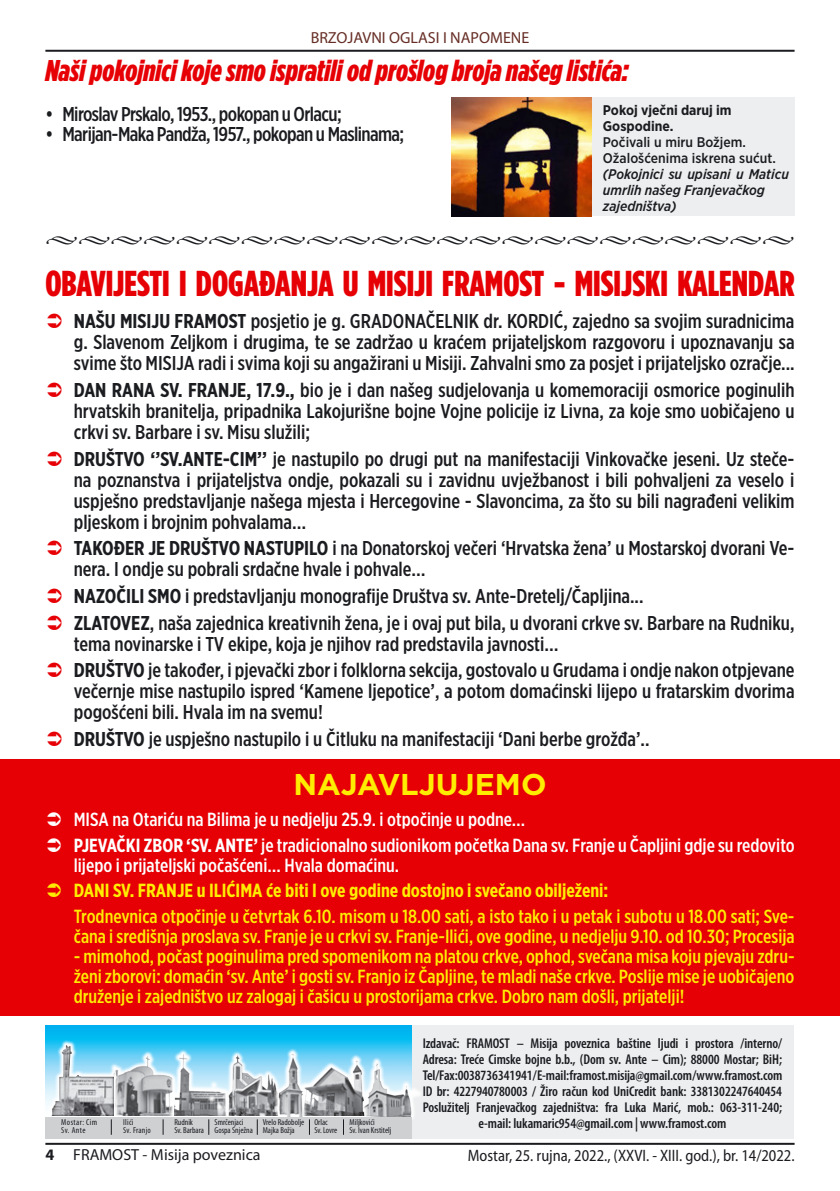
<style>
.page{position:relative;width:840px;height:1191px;background:#fff}
.page>*{position:absolute;margin:0;border:0;box-sizing:border-box;transform-origin:0 0}
.t1{font:900 36px "Gotham Condensed";color:#e60005}
.t2{font:italic 900 30px "Gotham Condensed";color:#e60005}
.t3{font:700 30px "Gotham";color:#ffed00}
.t4{font:20.4px "Minion Pro";color:#1b1c20}
.t5{font:500 20px/21px "Gotham X Narrow";color:#1b1c20}
.t6{font:500 20px "Gotham X Narrow";letter-spacing:-.03em;color:#1b1c20}
.t7{font:500 19px/20px "Gotham X Narrow";color:#ffed00}
.t8{font:500 19px/25.6px "Gotham X Narrow";color:#fff}
.t9{font:700 19px "Gotham X Narrow";color:#ffed00}
.t10{font:semi-condensed 16.6px "Myriad Pro";color:#1b1c20;scale:.95 1}
.t11{font:16px "Myriad Pro";color:#1b1c20}
.t12{font:16px "Myriad Pro";color:#662d25}
.t13{font:600 condensed 14.2px/16px "Myriad Pro";letter-spacing:-.005em;color:#1b1c20;text-align:center}
.t14{font:italic 500 14px/16px "Gotham Narrow";color:#1b1c20}
.t15{font:500 14px/16px "Gotham Narrow";color:#1b1c20}
.t16{font:700 14px/16px "Gotham Narrow";color:#1b1c20}
.t17{font:condensed 8.6px/7.8px "Myriad Pro";color:#1b1c20}
.t18{font:condensed 8.6px/7.8px "Myriad Pro";letter-spacing:.05em;color:#1b1c20}
.t19{font:condensed 8.6px/7.8px "Myriad Pro";letter-spacing:.03em;color:#1b1c20}
.s1{font-weight:700}
</style>
<div class="page">
<hr style="left:45px;top:50px;width:749px;height:2px;background:#1b1c20">
<hr style="left:45px;top:1142px;width:749px;height:2px;background:#1b1c20">
<div style="left:411px;top:1025px;width:382px;height:114px;background:#edeeef"></div>
<svg style="left:45px;top:1025px;width:366px;height:81px;background:#12bbf1"></svg>
<svg style="left:118px;top:1050px;width:51px;height:4px"></svg>
<img style="left:118px;top:1054px;width:51px;height:62px">
<svg style="left:46px;top:1039px;width:72px;height:77px"></svg>
<svg style="left:50px;top:1040px;width:64px;height:76px;background:#98c0d0"></svg>
<svg style="left:169px;top:1049px;width:62px;height:67px"></svg>
<svg style="left:369px;top:1057px;width:51px;height:39px"></svg>
<img style="left:369px;top:1061px;width:49px;height:62px">
<svg style="left:207px;top:1050px;width:67px;height:66px"></svg>
<img style="left:209px;top:1053px;width:61px;height:62px">
<svg style="left:309px;top:1054px;width:60px;height:63px"></svg>
<img style="left:309px;top:1055px;width:57px;height:60px">
<svg style="left:274px;top:1048px;width:33px;height:3px"></svg>
<img style="left:270px;top:1051px;width:39px;height:66px">
<div style="left:45px;top:1117px;width:366px;height:22px;background:#ced0d2"></div>
<svg style="left:111px;top:1119px;width:1px;height:15px"></svg>
<svg style="left:163px;top:1119px;width:1px;height:15px"></svg>
<svg style="left:208px;top:1119px;width:1px;height:15px"></svg>
<svg style="left:257px;top:1119px;width:1px;height:15px"></svg>
<svg style="left:309px;top:1119px;width:1px;height:15px"></svg>
<svg style="left:343px;top:1119px;width:1px;height:15px"></svg>
<div style="left:0;top:759px;width:839px;height:257px;background:#e60005"></div>
<div style="left:591px;top:98px;width:203px;height:118px;background:#edeeef"></div>
<img style="left:451px;top:98px;width:140px;height:118px">
<p class="t12" style="left:310px;top:29px;width:220px">BRZOJAVNI OGLASI I NAPOMENE</p>
<h2 class="t2" style="left:45px;top:53px;width:584px">Naši pokojnici koje smo ispratili od prošlog broja našeg listića:</h2>
<p class="t6" style="left:45px;top:102px;width:297px">• Miroslav Prskalo, 1953., pokopan u Orlacu;</p>
<p class="t6" style="left:45px;top:122px;width:360px">• Marijan-Maka Pandža, 1957., pokopan u Maslinama;</p>
<p class="t16" style="left:602px;top:101px;width:130px">Pokoj vječni daruj im<br>Gospodine.</p>
<p class="t15" style="left:602px;top:133px;width:174px">Počivali u miru Božjem.<br>Ožalošćenima iskrena sućut.</p>
<p class="t14" style="left:602px;top:165px;width:187px">(Pokojnici su upisani u Maticu umrlih našeg Franjevačkog zajedništva)</p>
<p class="t4" style="left:45px;top:225px;width:750px">•••••••••••••••••••••••</p>
<h1 class="t1" style="left:45px;top:262px;width:750px">OBAVIJESTI I DOGAĐANJA U MISIJI FRAMOST - MISIJSKI KALENDAR</h1>
<p class="t5" style="left:74px;top:310px;width:722px;text-align:justify"><span class="s1">NAŠU MISIJU FRAMOST</span> posjetio je g. GRADONAČELNIK dr. KORDIĆ, zajedno sa svojim suradnicima g. Slavenom Zeljkom i drugima, te se zadržao u kraćem prijateljskom razgovoru i upoznavanju sa svime što MISIJA radi i svima koji su angažirani u Misiji. Zahvalni smo za posjet i prijateljsko ozračje...</p>
<p class="t5" style="left:74px;top:379px;width:722px;text-align:justify"><span class="s1">DAN RANA SV. FRANJE, 17.9.,</span> bio je i dan našeg sudjelovanja u komemoraciji osmorice poginulih hrvatskih branitelja, pripadnika Lakojurišne bojne Vojne policije iz Livna, za koje smo uobičajeno u crkvi sv. Barbare i sv. Misu služili;</p>
<p class="t5" style="left:74px;top:448px;width:722px;text-align:justify"><span class="s1">DRUŠTVO ‘’SV.ANTE-CIM’’</span> je nastupilo po drugi put na manifestaciji Vinkovačke jeseni. Uz steče&shy;na poznanstva i prijateljstva ondje, pokazali su i zavidnu uvježbanost i bili pohvaljeni za veselo i uspješno predstavljanje našega mjesta i Hercegovine - Slavoncima, za što su bili nagrađeni velikim pljeskom i brojnim pohvalama…</p>
<p class="t5" style="left:74px;top:537px;width:721px"><span class="s1">TAKOĐER JE DRUŠTVO NASTUPILO</span> i na Donatorskoj večeri ‘Hrvatska žena’ u Mostarskoj dvorani Ve&shy;nera. I ondje su pobrali srdačne hvale i pohvale…</p>
<p class="t5" style="left:74px;top:582px;width:721px;line-height:26.6px"><span class="s1">NAZOČILI SMO</span> i predstavljanju monografije Društva sv. Ante-Dretelj/Čapljina...<br><span class="s1">ZLATOVEZ</span>, naša zajednica kreativnih žena, je i ovaj put bila, u dvorani crkve sv. Barbare na Rudniku,</p>
<p class="t5" style="left:74px;top:630px;width:722px;line-height:26.6px">tema novinarske i TV ekipe, koja je njihov rad predstavila javnosti…<br><span class="s1">DRUŠTVO</span> je također, i pjevački zbor i folklorna sekcija, gostovalo u Grudama i ondje nakon otpjevane</p>
<p class="t5" style="left:74px;top:680px;width:722px">večernje mise nastupilo ispred ‘Kamene ljepotice’, a potom domaćinski lijepo u fratarskim dvorima pogošćeni bili. Hvala im na svemu!</p>
<p class="t5" style="left:74px;top:728px;width:577px"><span class="s1">DRUŠTVO</span> je uspješno nastupilo i u Čitluku na manifestaciji ‘Dani berbe grožđa’..</p>
<h2 class="t3" style="left:293px;top:764px;width:254px">NAJAVLJUJEMO</h2>
<p class="t8" style="left:74px;top:806px;width:722px">MISA na Otariću na Bilima je u nedjelju 25.9. i otpočinje u podne…<br><span class="s1">PJEVAČKI ZBOR ‘SV. ANTE’</span> je tradicionalno sudionikom početka Dana sv. Franje u Čapljini gdje su redovito</p>
<p class="t8" style="left:74px;top:852px;width:327px">lijepo i prijateljski počašćeni… Hvala domaćinu.</p>
<p class="t9" style="left:74px;top:879px;width:535px">DANI SV. FRANJE u ILIĆIMA će biti I ove godine dostojno i svečano obilježeni:</p>
<p class="t7" style="left:74px;top:906px;width:722px">Trodnevnica otpočinje u četvrtak 6.10. misom u 18.00 sati, a isto tako i u petak i subotu u 18.00 sati; Sve&shy;čana i središnja proslava sv. Franje je u crkvi sv. Franje-Ilići, ove godine, u nedjelju 9.10. od 10.30; Procesija</p>
<p class="t7" style="left:74px;top:946px;width:722px;text-align:justify">- mimohod, počast poginulima pred spomenikom na platou crkve, ophod, svečana misa koju pjevaju zdru&shy;ženi zborovi: domaćin ‘sv. Ante’ i gosti sv. Franjo iz Čapljine, te mladi naše crkve. Poslije mise je uobičajeno druženje i zajedništvo uz zalogaj i čašicu u prostorijama crkve. Dobro nam došli, prijatelji!</p>
<p class="t18" style="left:61px;top:1118px;width:38px">Mostar: Cim<br>Sv. Ante</p>
<p class="t19" style="left:123px;top:1118px;width:29px">Ilići<br>Sv. Franjo</p>
<p class="t17" style="left:174px;top:1118px;width:31px">Rudnik<br>Sv. Barbara</p>
<p class="t17" style="left:214px;top:1118px;width:40px">Smrčenjaci<br>Gospa Snježna</p>
<p class="t17" style="left:262px;top:1118px;width:43px">Vrelo Radobolje<br>Majka Božja</p>
<p class="t17" style="left:314px;top:1118px;width:24px">Orlac<br>Sv. Lovre</p>
<p class="t17" style="left:349px;top:1118px;width:43px">Miljkovići<br>Sv. Ivan Krstitelj</p>
<p class="t13" style="left:422px;top:1035px;width:361px">Izdavač: FRAMOST – Misija poveznica baštine ljudi i prostora /interno/ Adresa: Treće Cimske bojne b.b., (Dom sv. Ante – Cim); 88000 Mostar; BiH; Tel/Fax: 00387 36 341 941 / E-mail: framost.misija@gmail.com / www.framost.com ID br: 4227940780003 / Žiro račun kod UniCredit bank: 3381302247640454<br>Poslužitelj Franjevačkog zajedništva: fra Luka Marić, mob.: 063-311-240; e-mail: lukamaric954@gmail.com | www.framost.com</p>
<p class="t11" style="left:45px;top:1146px;width:216px"><span class="s1">4</span> FRAMOST - Misija poveznica</p>
<p class="t10" style="left:467px;top:1145px;width:345px">Mostar, 25. rujna, 2022., (XXVI. - XIII. god.), br. 14/2022.</p>
</div>
